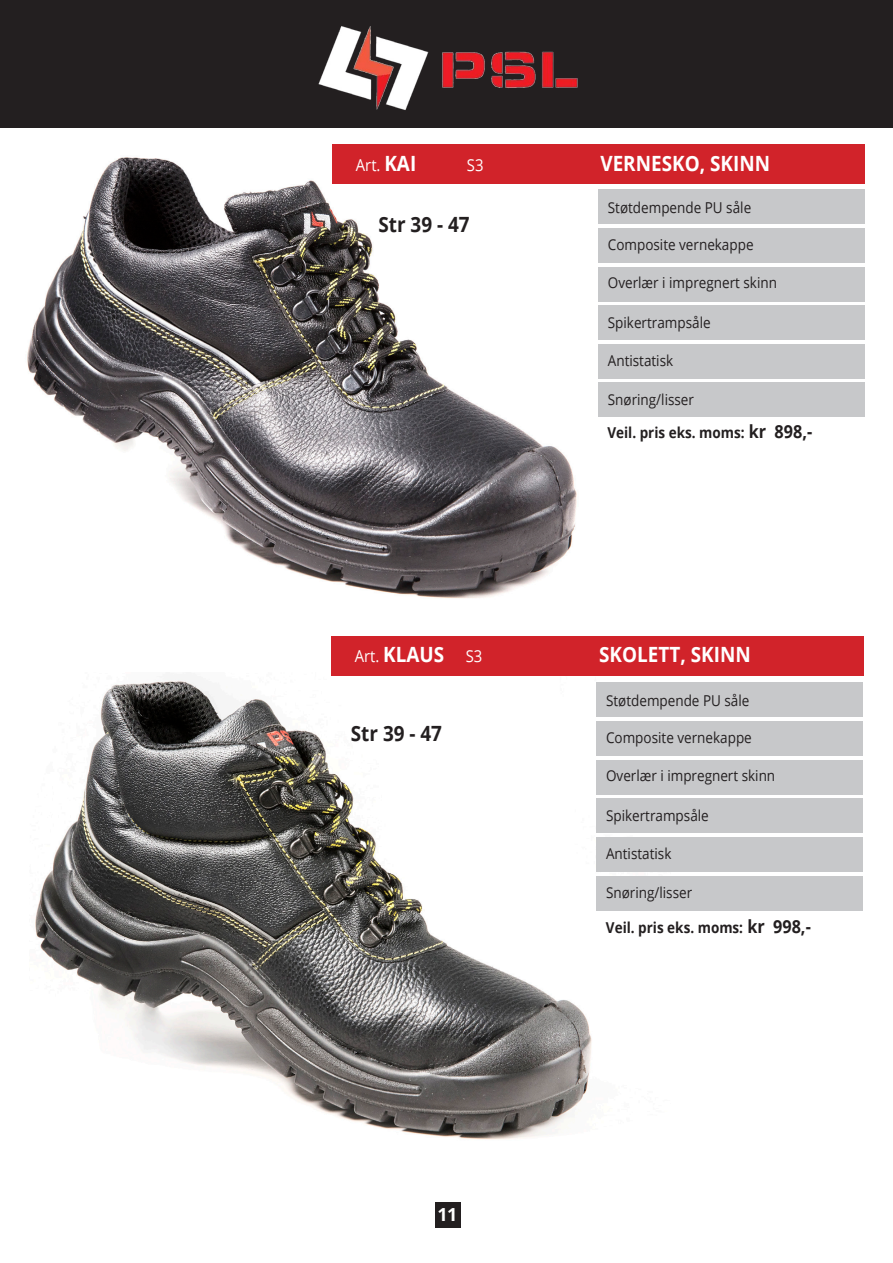
<style>
.page{position:relative;width:893px;height:1263px;background:#fff}
.page>*{position:absolute;margin:0;border:0;box-sizing:border-box;transform-origin:0 0}
.t1{font:700 21px "Open Sans";color:#fff;scale:.9 1}
.t2{font:700 21px "Open Sans";color:#231f20;scale:.9 1}
.t3{font:700 18px "Open Sans";color:#fff}
.t4{font:16.5px "Open Sans";color:#fff;scale:.9 1}
.t5{font:15px "Open Sans";color:#231f20;scale:.9 1}
.t6{font:700 15px "Open Sans";color:#231f20;scale:.9 1}
.s1{font-weight:700;font-size:21px}
.s2{font-size:18px}
</style>
<div class="page">
<img style="left:27px;top:144px;width:560px;height:455px">
<div style="left:436px;top:1202px;width:25px;height:25px;background:#231f20"></div>
<div style="left:1px;top:0;width:892px;height:127px;background:#231f20"></div>
<img style="left:318px;top:26px;width:260px;height:84px">
<img style="left:35px;top:675px;width:636px;height:465px">
<div style="left:331px;top:636px;width:532px;height:39px;background:#d1232a"></div>
<div style="left:333px;top:144px;width:532px;height:39px;background:#d1232a"></div>
<div style="left:598px;top:189px;width:267px;height:34px;background:#c7c8ca"></div>
<div style="left:598px;top:228px;width:267px;height:34px;background:#c7c8ca"></div>
<div style="left:598px;top:267px;width:267px;height:34px;background:#c7c8ca"></div>
<div style="left:598px;top:306px;width:267px;height:34px;background:#c7c8ca"></div>
<div style="left:598px;top:344px;width:267px;height:34px;background:#c7c8ca"></div>
<div style="left:598px;top:383px;width:267px;height:34px;background:#c7c8ca"></div>
<div style="left:597px;top:682px;width:266px;height:34px;background:#c7c8ca"></div>
<div style="left:597px;top:721px;width:266px;height:34px;background:#c7c8ca"></div>
<div style="left:597px;top:760px;width:266px;height:34px;background:#c7c8ca"></div>
<div style="left:597px;top:799px;width:266px;height:34px;background:#c7c8ca"></div>
<div style="left:597px;top:837px;width:266px;height:34px;background:#c7c8ca"></div>
<div style="left:597px;top:876px;width:266px;height:34px;background:#c7c8ca"></div>
<p class="t4" style="left:356px;top:153px;width:69px">Art. <span class="s1">KAI</span></p>
<p class="t4" style="left:467px;top:153px;width:20px">S3</p>
<p class="t1" style="left:600px;top:148px;width:190px">VERNESKO, SKINN</p>
<p class="t5" style="left:608px;top:197px;width:161px">Støtdempende PU såle</p>
<p class="t5" style="left:608px;top:234px;width:163px">Composite vernekappe</p>
<p class="t5" style="left:608px;top:272px;width:189px">Overlær i impregnert skinn</p>
<p class="t5" style="left:608px;top:312px;width:116px">Spikertrampsåle</p>
<p class="t5" style="left:608px;top:350px;width:74px">Antistatisk</p>
<p class="t5" style="left:608px;top:389px;width:97px">Snøring/lisser</p>
<p class="t2" style="left:378px;top:209px;width:103px">Str 39 - 47</p>
<p class="t6" style="left:607px;top:422px;width:229px">Veil. pris eks. moms: <span class="s2">kr 898,-</span></p>
<p class="t4" style="left:355px;top:645px;width:143px">Art. <span class="s1">KLAUS</span> S3</p>
<p class="t1" style="left:599px;top:640px;width:170px">SKOLETT, SKINN</p>
<p class="t2" style="left:351px;top:719px;width:103px">Str 39 - 47</p>
<p class="t3" style="left:437px;top:1202px;width:22px">11</p>
<p class="t5" style="left:606px;top:690px;width:161px">Støtdempende PU såle</p>
<p class="t5" style="left:606px;top:727px;width:163px">Composite vernekappe</p>
<p class="t5" style="left:606px;top:765px;width:189px">Overlær i impregnert skinn</p>
<p class="t5" style="left:606px;top:805px;width:116px">Spikertrampsåle</p>
<p class="t5" style="left:606px;top:843px;width:74px">Antistatisk</p>
<p class="t5" style="left:606px;top:882px;width:97px">Snøring/lisser</p>
<p class="t6" style="left:606px;top:917px;width:229px">Veil. pris eks. moms: <span class="s2">kr 998,-</span></p>
</div>
